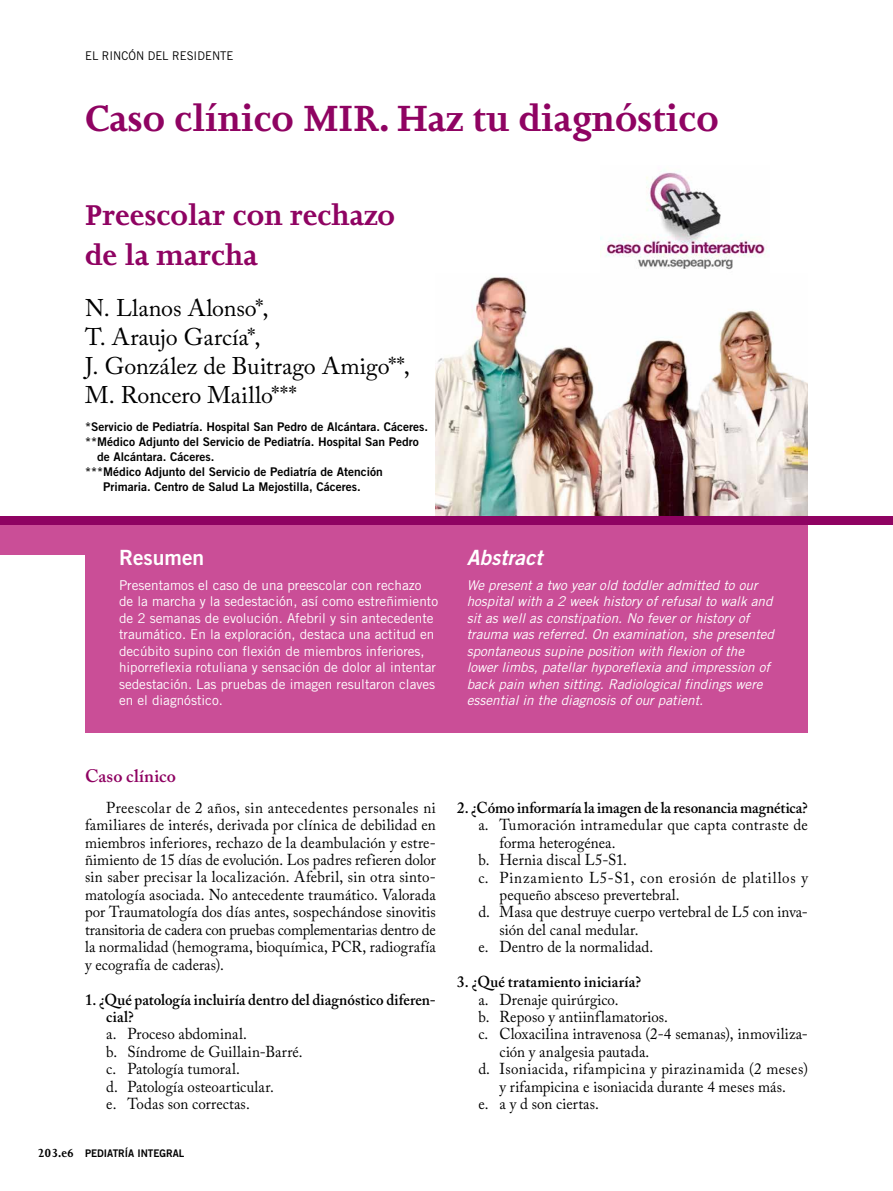
<style>
.page{position:relative;width:893px;height:1191px;background:#fff}
.page>*{position:absolute;margin:0;border:0;box-sizing:border-box;transform-origin:0 0}
.t1{font:700 42px "Joanna MT Std";color:#8f0362}
.t2{font:700 33px/39.6px "Joanna MT Std";color:#8f0362}
.t3{font:24px/28.8px "Adobe Caslon Pro";letter-spacing:-.005em;color:#000}
.t4{font:italic 21px "Trade Gothic Bold Two";color:#fff}
.t5{font:21px "Trade Gothic Bold Two";color:#fff}
.t6{font:600 18px "Adobe Caslon Pro";letter-spacing:.01em;color:#8f0362}
.t7{font:15.75px/17.4px "Adobe Caslon Pro";letter-spacing:.01em;color:#000;text-align:justify;scale:.95 1}
.t8{font:600 15.75px/17.4px "Adobe Caslon Pro";color:#000;scale:.95 1}
.t9{font:15.75px "Adobe Caslon Pro";letter-spacing:.03em;color:#000;scale:.95 1}
.t10{font:15.75px "Adobe Caslon Pro";letter-spacing:.045em;color:#000;scale:.95 1}
.t11{font:italic 13.5px/16.5px "Trade Gothic";color:#fff}
.t12{font:13.5px/16.5px "Trade Gothic";color:#fff}
.t13{font:12px "Trade Gothic Bold Two";color:#000}
.t14{font:12px "Trade Gothic";color:#000;scale:.95 1}
.t15{font:10.5px "Trade Gothic Bold Two";color:#000;scale:.95 1}
.s1{font-family:"Joanna MT Std";font-weight:700;font-size:13.5px}
</style>
<div class="page">
<img style="left:436px;top:277px;width:372px;height:239px">
<div style="left:85px;top:523px;width:723px;height:210px;background:#ca4e97"></div>
<div style="left:0;top:523px;width:108px;height:31px;background:#ca4e97"></div>
<div style="left:0;top:516px;width:893px;height:8px;background:#8f0362"></div>
<img style="left:600px;top:170px;width:165px;height:100px">
<p class="t14" style="left:85px;top:49px;width:158px">el rincón del residente</p>
<h1 class="t1" style="left:85px;top:95px;width:635px">Caso clínico MIR. Haz tu diagnóstico</h1>
<h2 class="t2" style="left:85px;top:196px;width:312px">Preescolar con rechazo de la marcha</h2>
<h3 class="t3" style="left:85px;top:294px;width:326px">N. Llanos Alonso*,<br>T. Araujo García*,<br>J. González de Buitrago Amigo**,<br>M. Roncero Maillo***</h3>
<p class="t13" style="left:85px;top:419px;width:344px">*Servicio de Pediatría. Hospital San Pedro de Alcántara. Cáceres.</p>
<p class="t13" style="left:85px;top:434px;width:335px">**Médico Adjunto del Servicio de Pediatría. Hospital San Pedro</p>
<p class="t13" style="left:97px;top:449px;width:119px">de Alcántara. Cáceres.</p>
<p class="t13" style="left:85px;top:464px;width:299px">***Médico Adjunto del Servicio de Pediatría de Atención</p>
<p class="t13" style="left:103px;top:479px;width:259px">Primaria. Centro de Salud La Mejostilla, Cáceres.</p>
<h3 class="t5" style="left:119px;top:544px;width:87px">Resumen</h3>
<p class="t12" style="left:119px;top:576px;width:321px">Presentamos el caso de una preescolar con rechazo de la marcha y la sedestación, así como estreñimiento de 2 semanas de evolución. Afebril y sin antecedente traumático. En la exploración, destaca una actitud en decúbito supino con flexión de miembros inferiores, hiporreflexia rotuliana y sensación de dolor al intentar sedestación. Las pruebas de imagen resultaron claves en el diagnóstico.</p>
<h3 class="t4" style="left:467px;top:544px;width:77px">Abstract</h3>
<p class="t11" style="left:467px;top:576px;width:309px">We present a two year old toddler admitted to our hospital with a 2 week history of refusal to walk and sit as well as constipation. No fever or history of trauma was referred. On examination, she presented spontaneous supine position with flexion of the lower limbs, patellar hyporeflexia and impression of back pain when sitting. Radiological findings were essential in the diagnosis of our patient.</p>
<p class="t6" style="left:85px;top:765px;width:92px">Caso clínico</p>
<p class="t7" style="left:85px;top:798px;width:371px;text-indent:21px">Preescolar de 2 años, sin antecedentes personales ni familiares de interés, derivada por clínica de debilidad en miembros inferiores, rechazo de la deambulación y estre&shy;ñimiento de 15 días de evolución. Los padres refieren dolor sin saber precisar la localización. Afebril, sin otra sinto&shy;matología asociada. No antecedente traumático. Valorada por Traumatología dos días antes, sospechándose sinovitis transitoria de cadera con pruebas complementarias dentro de la normalidad (hemograma, bioquímica, PCR, radiografía y ecografía de caderas).</p>
<p class="t8" style="left:106px;top:990px;width:348px;text-indent:-21px">1. ¿Qué patología incluiría dentro del diagnóstico diferen&shy;cial?</p>
<p class="t7" style="left:106px;top:1025px;width:208px;text-align:left">a. Proceso abdominal.<br>b. Síndrome de Guillain-Barré. c. Patología tumoral.<br>d. Patología osteoarticular.<br>e. Todas son correctas.</p>
<p class="t15" style="left:38px;top:1146px;width:156px"><span class="s1">203.e6</span> PEDIATRÍA INTEGRAL</p>
<p class="t8" style="left:457px;top:798px;width:371px">2. ¿Cómo informaría la imagen de la resonancia magnética?</p>
<p class="t7" style="left:478px;top:816px;width:348px">a. Tumoración intramedular que capta contraste de</p>
<p class="t7" style="left:500px;top:833px;width:123px">forma heterogénea.</p>
<p class="t7" style="left:478px;top:851px;width:158px">b. Hernia discal L5-S1.</p>
<p class="t10" style="left:478px;top:868px;width:348px">c. Pinzamiento L5-S1, con erosión de platillos y</p>
<p class="t7" style="left:500px;top:885px;width:191px">pequeño absceso prevertebral.</p>
<p class="t7" style="left:478px;top:903px;width:348px">d. Masa que destruye cuerpo vertebral de L5 con inva-</p>
<p class="t7" style="left:500px;top:920px;width:148px">sión del canal medular.</p>
<p class="t7" style="left:478px;top:938px;width:186px">e. Dentro de la normalidad.</p>
<p class="t8" style="left:457px;top:973px;width:195px">3. ¿Qué tratamiento iniciaría?</p>
<p class="t7" style="left:478px;top:990px;width:149px">a. Drenaje quirúrgico.</p>
<p class="t7" style="left:478px;top:1007px;width:201px">b. Reposo y antiinflamatorios.</p>
<p class="t7" style="left:478px;top:1025px;width:348px">c. Cloxacilina intravenosa (2-4 semanas), inmoviliza-</p>
<p class="t7" style="left:500px;top:1042px;width:159px">ción y analgesia pautada.</p>
<p class="t9" style="left:478px;top:1059px;width:348px">d. Isoniacida, rifampicina y pirazinamida (2 meses)</p>
<p class="t7" style="left:500px;top:1077px;width:303px">y rifampicina e isoniacida durante 4 meses más.</p>
<p class="t7" style="left:478px;top:1095px;width:129px">e. a y d son ciertas.</p>
</div>
